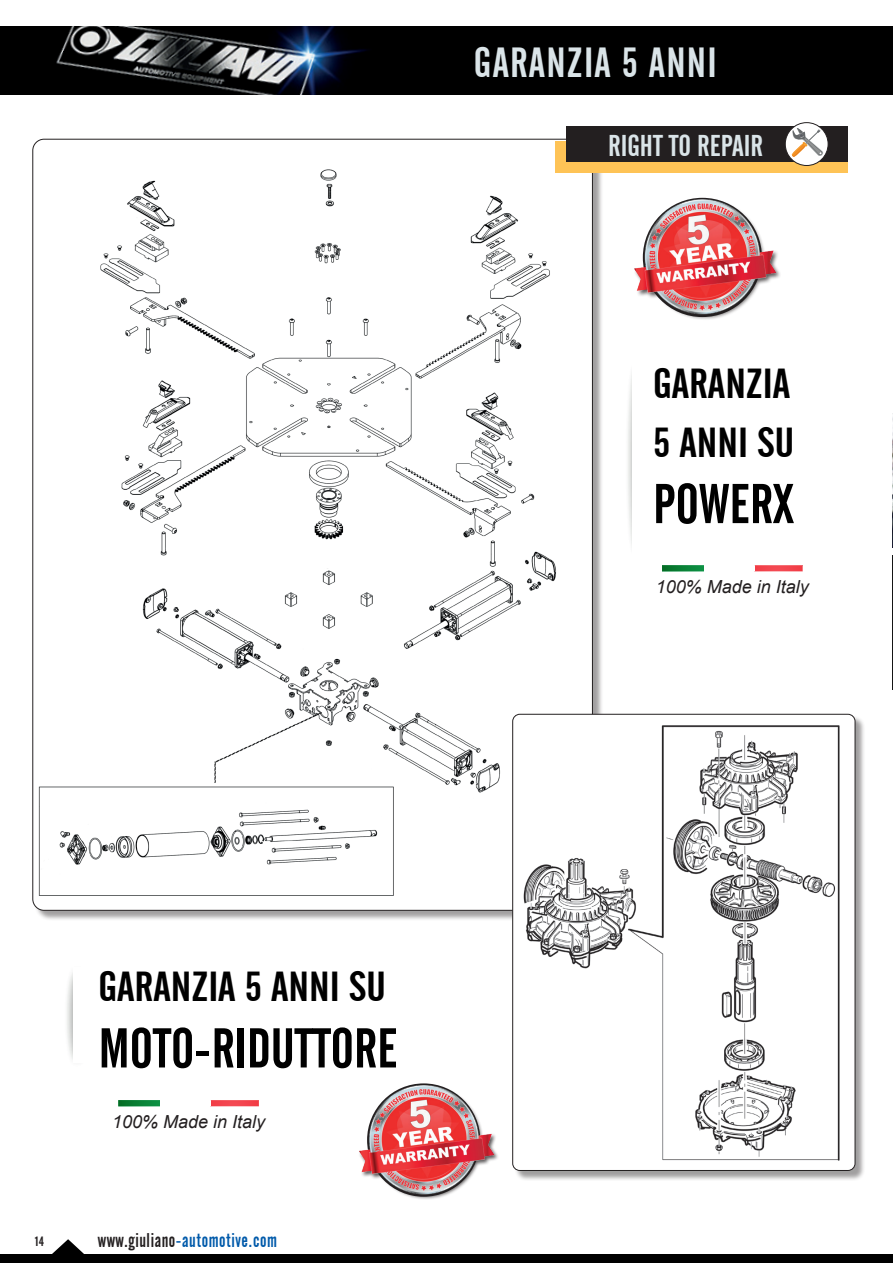
<style>
.page{position:relative;width:893px;height:1263px;background:#fff}
.page>*{position:absolute;margin:0;border:0;box-sizing:border-box;transform-origin:0 0}
.t1{font:55.5px "Alternate Gothic No 2 BT";color:#000}
.t2{font:42px "Alternate Gothic No 2 BT";letter-spacing:.03em;color:#dae4e8}
.t3{font:41.85px/58.5px "Alternate Gothic No 2 BT";color:#000;scale:1.08 1}
.t4{font:30px "Alternate Gothic No 2 BT";color:#dae4e8}
.t5{font:19.8px "Alternate Gothic No 2 BT";letter-spacing:.03em;color:#015aaa;scale:.92 1}
.t6{font:italic 18px "Arial";color:#231f20}
.t7{font:13.5px "Alternate Gothic No 2 BT";color:#231f20}
.s1{color:#231f20}
</style>
<div class="page">
<svg style="left:52px;top:1239px;width:32px;height:15px"></svg>
<div style="left:0;top:1254px;width:893px;height:9px;background:#000"></div>
<img style="left:892px;top:555px;width:1px;height:134px">
<div style="left:34px;top:140px;width:569px;height:781px;background:#231f20;opacity:.42"></div>
<img style="left:33px;top:139px;width:558px;height:771px">
<div style="left:633px;top:199px;width:149px;height:121px;background:#231f20;opacity:.75"></div>
<img style="left:633px;top:197px;width:149px;height:120px">
<div style="left:514px;top:715px;width:351px;height:466px;background:#231f20;opacity:.43"></div>
<img style="left:513px;top:714px;width:342px;height:456px">
<div style="left:358px;top:1084px;width:141px;height:116px;background:#231f20;opacity:.75"></div>
<img style="left:358px;top:1082px;width:157px;height:114px">
<img style="left:0;top:26px;width:893px;height:69px">
<img style="left:67px;top:972px;width:6px;height:88px">
<img style="left:628px;top:374px;width:4px;height:171px">
<svg style="left:662px;top:565px;width:141px;height:6px"></svg>
<svg style="left:118px;top:1100px;width:141px;height:6px"></svg>
<hr style="left:892px;top:272px;width:1px;height:134px;background:#d1d2d4">
<img style="left:892px;top:413px;width:1px;height:134px">
<div style="left:555px;top:141px;width:293px;height:32px;background:#fec356"></div>
<svg style="left:785px;top:123px;width:43px;height:42px"></svg>
<svg style="left:567px;top:126px;width:281px;height:36px;background:#3b3737"></svg>
<div style="left:785px;top:122px;width:43px;height:44px;border:1px solid #231f20;border-radius:50%"></div>
<p class="t2" style="left:474px;top:39px;width:244px">GARANZIA 5 ANNI</p>
<p class="t4" style="left:608px;top:129px;width:156px">RIGHT TO REPAIR</p>
<p class="t3" style="left:653px;top:355px;width:132px">GARANZIA<br>5 ANNI SU</p>
<h1 class="t1" style="left:653px;top:473px;width:142px">POWERX</h1>
<p class="t6" style="left:656px;top:575px;width:155px">100% Made in Italy</p>
<p class="t3" style="left:99px;top:958px;width:268px">GARANZIA 5 ANNI SU</p>
<h1 class="t1" style="left:99px;top:1017px;width:300px">MOTO-RIDUTTORE</h1>
<p class="t6" style="left:112px;top:1110px;width:155px">100% Made in Italy</p>
<p class="t7" style="left:35px;top:1234px;width:10px">14</p>
<p class="t5" style="left:98px;top:1229px;width:196px"><span class="s1">www.giuliano</span>-automotive.com</p>
</div>
